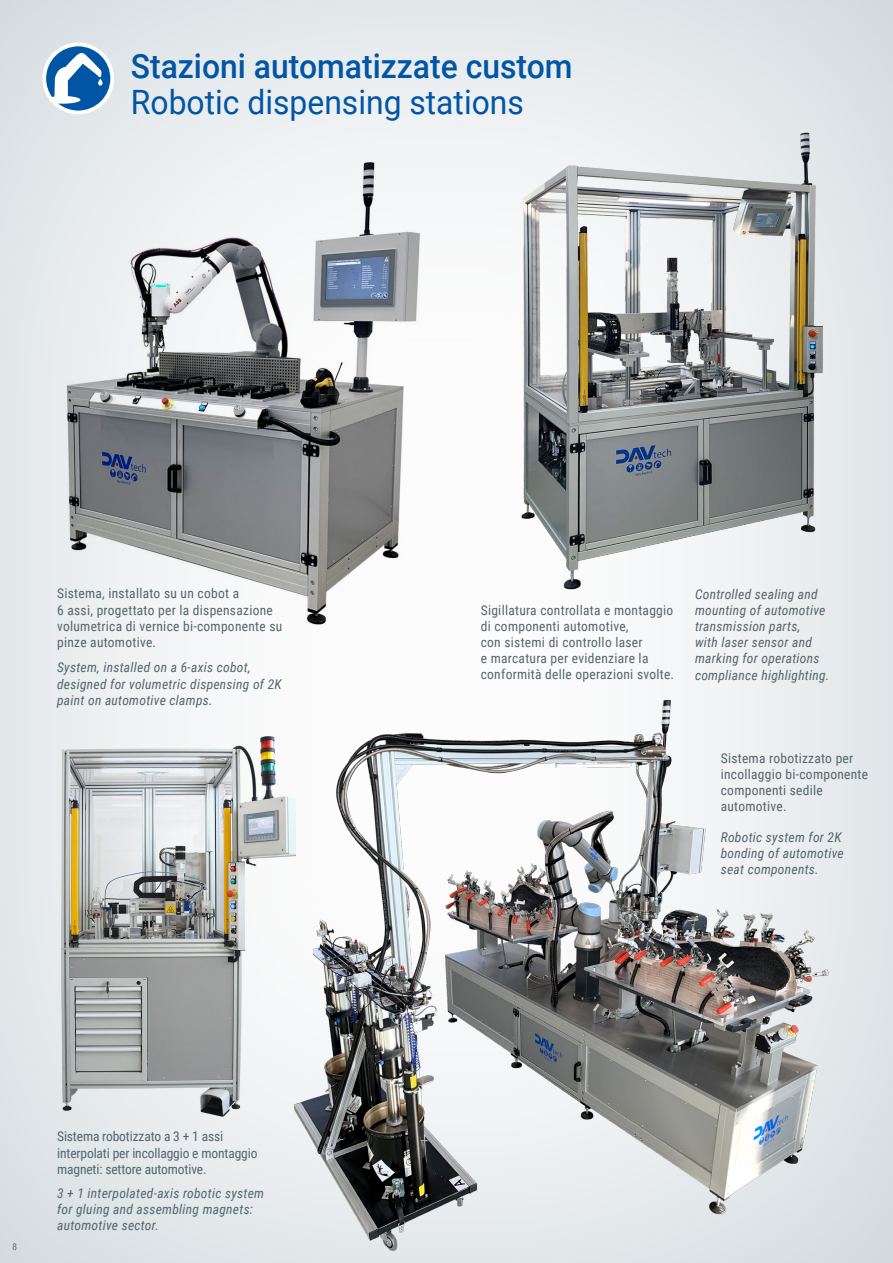
<style>
.page{position:relative;width:893px;height:1263px;background:#fff}
.page>*{position:absolute;margin:0;border:0;box-sizing:border-box;transform-origin:0 0}
.t1{font:500 33.6px "Roboto";color:#0155a5;scale:.95 1}
.t2{font:33.6px "Roboto";color:#0155a5;scale:.95 1}
.t3{font:italic 13.5px/16.2px "Roboto Condensed";letter-spacing:.02em;color:#53656e}
.t4{font:13.5px/16.2px "Roboto Condensed";letter-spacing:.02em;color:#53656e}
.t5{font:13.5px/16.2px "Roboto Condensed";letter-spacing:-.01em;color:#53656e}
.t6{font:condensed 9px "Swiss 721 BT";color:#53656e}
</style>
<div class="page">
<div style="left:0;top:0;width:893px;height:1263px;background:#889fac;opacity:.5"></div>
<div style="left:42px;top:43px;width:72px;height:71px;background:#fff;border-radius:50%"></div>
<svg style="left:46px;top:46px;width:64px;height:65px"></svg>
<img style="left:13px;top:151px;width:474px;height:482px">
<img style="left:49px;top:726px;width:233px;height:404px">
<img style="left:409px;top:124px;width:433px;height:477px">
<img style="left:282px;top:696px;width:611px;height:561px">
<p class="t1" style="left:131px;top:43px;width:466px">Stazioni automatizzate custom</p>
<p class="t2" style="left:131px;top:78px;width:415px">Robotic dispensing stations</p>
<p class="t4" style="left:57px;top:585px;width:184px">Sistema, installato su un cobot a</p>
<p class="t4" style="left:57px;top:601px;width:227px">6 assi, progettato per la dispensazione volumetrica di vernice bi-componente su pinze automotive.</p>
<p class="t3" style="left:57px;top:659px;width:226px">System, installed on a 6-axis cobot, designed for volumetric dispensing of 2K paint on automotive clamps.</p>
<p class="t6" style="left:13px;top:1242px;width:6px">8</p>
<p class="t5" style="left:57px;top:1128px;width:202px">Sistema robotizzato a 3 + 1 assi interpolati per incollaggio e montaggio magneti: settore automotive.</p>
<p class="t3" style="left:57px;top:1184px;width:208px">3 + 1 interpolated-axis robotic system for gluing and assembling magnets: automotive sector.</p>
<p class="t4" style="left:481px;top:601px;width:195px">Sigillatura controllata e montaggio di componenti automotive,<br>con sistemi di controllo laser<br>e marcatura per evidenziare la conformità delle operazioni svolte.</p>
<p class="t3" style="left:695px;top:585px;width:136px">Controlled sealing and mounting of automotive transmission parts,<br>with laser sensor and marking for operations compliance highlighting.</p>
<p class="t4" style="left:721px;top:749px;width:149px">Sistema robotizzato per incollaggio bi-componente componenti sedile automotive.</p>
<p class="t3" style="left:721px;top:828px;width:125px">Robotic system for 2K bonding of automotive seat components.</p>
</div>
